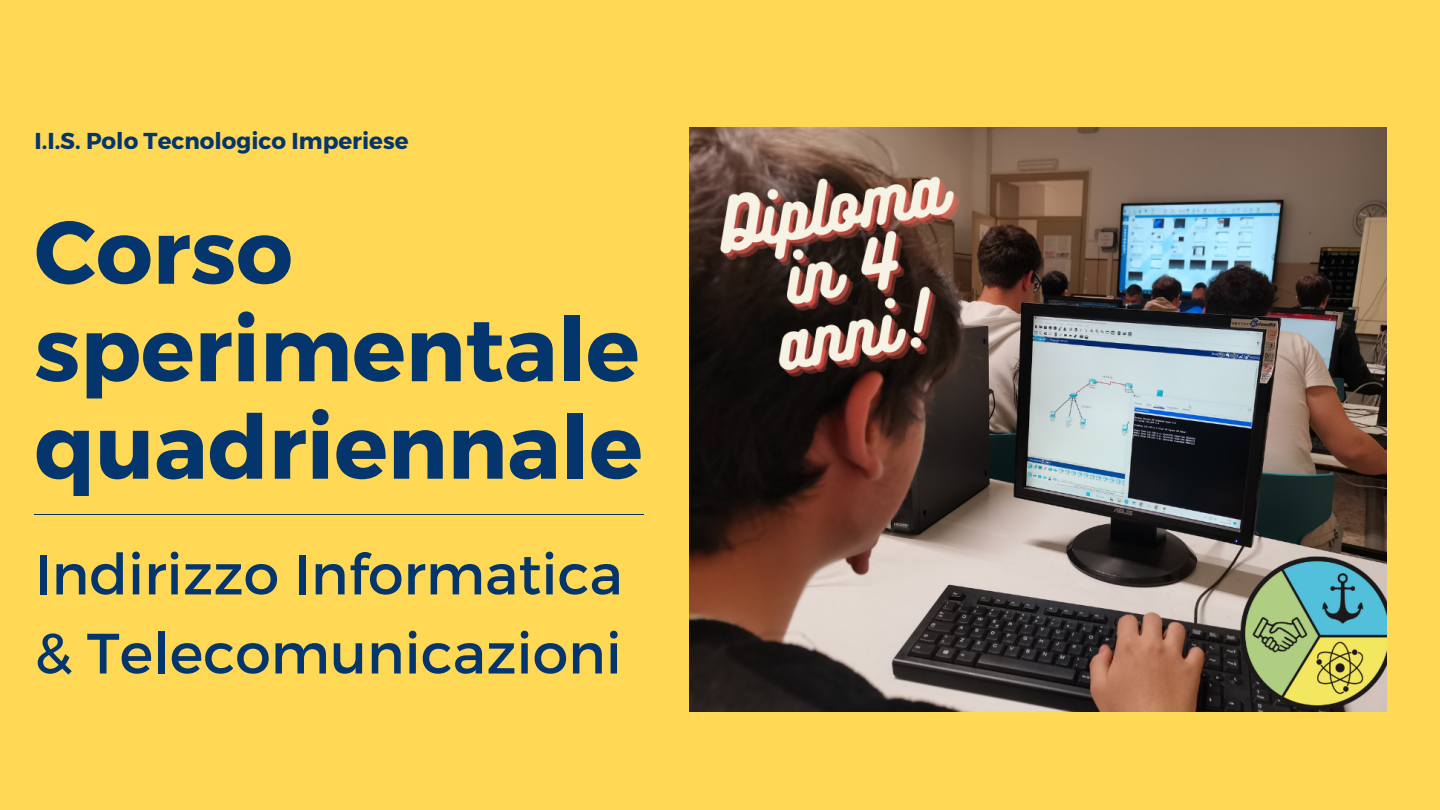
<style>
.page{position:relative;width:1440px;height:810px;background:#ffd856}
.page>*{position:absolute;margin:0;border:0;box-sizing:border-box;transform-origin:0 0}
.t1{font:700 88.9px/97.5px "Montserrat";color:#04366d}
.t2{font:56.8px/79.1px "Montserrat";color:#04366d}
.t3{font:700 23px "Montserrat";color:#04366d}
</style>
<div class="page">
<hr style="left:34px;top:514px;width:610px;height:1px;background:#04366d">
<img style="left:690px;top:127px;width:696px;height:584px">
<p class="t3" style="left:34px;top:126px;width:376px">I.I.S. Polo Tecnologico Imperiese</p>
<p class="t1" style="left:34px;top:199px;width:607px">Corso sperimentale</p>
<p class="t1" style="left:34px;top:394px;width:610px">quadriennale</p>
<p class="t2" style="left:34px;top:532px;width:590px">Indirizzo Informatica &amp; Telecomunicazioni</p>
</div>
